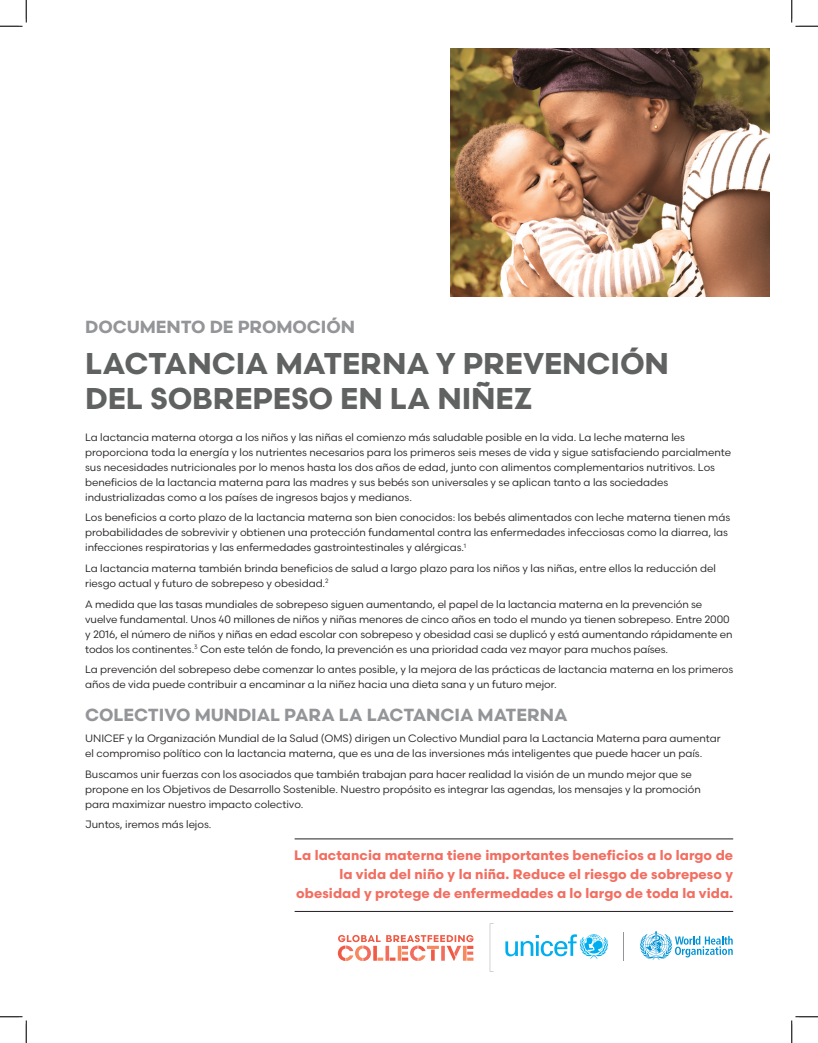
<style>
.page{position:relative;width:818px;height:1043px;background:#fff}
.page>*{position:absolute;margin:0;border:0;box-sizing:border-box;transform-origin:0 0}
.t1{font:700 30px/35px "Scandia";letter-spacing:-.005em;color:#606261}
.t2{font:700 17.5px "Scandia";letter-spacing:-.005em;color:#939598}
.t3{font:700 13.75px/18.8px "Scandia";letter-spacing:.005em;color:#f26e61;text-align:right}
.t4{font:10.62px/15px "Scandia";letter-spacing:-.005em;color:#231f20}
</style>
<div class="page">
<svg style="left:338px;top:935px;width:135px;height:26px"></svg>
<svg style="left:489px;top:923px;width:4px;height:48px"></svg>
<svg style="left:505px;top:934px;width:103px;height:24px"></svg>
<svg style="left:623px;top:932px;width:1px;height:28px"></svg>
<svg style="left:640px;top:931px;width:92px;height:28px"></svg>
<hr style="left:294px;top:911px;width:439px;height:1px;background:#231f20">
<hr style="left:294px;top:838px;width:439px;height:1px;background:#231f20">
<img style="left:450px;top:49px;width:319px;height:247px">
<svg style="left:0;top:0;width:27px;height:27px"></svg>
<svg style="left:0;top:1016px;width:27px;height:26px"></svg>
<svg style="left:791px;top:0;width:27px;height:27px"></svg>
<svg style="left:791px;top:1016px;width:27px;height:26px"></svg>
<h2 class="t2" style="left:85px;top:316px;width:271px">DOCUMENTO DE PROMOCIÓN</h2>
<h1 class="t1" style="left:85px;top:345px;width:585px">LACTANCIA MATERNA Y PREVENCIÓN<br>DEL SOBREPESO EN LA NIÑEZ</h1>
<p class="t4" style="left:85px;top:429px;width:647px">La lactancia materna otorga a los niños y las niñas el comienzo más saludable posible en la vida. La leche materna les proporciona toda la energía y los nutrientes necesarios para los primeros seis meses de vida y sigue satisfaciendo parcialmente sus necesidades nutricionales por lo menos hasta los dos años de edad, junto con alimentos complementarios nutritivos. Los beneficios de la lactancia materna para las madres y sus bebés son universales y se aplican tanto a las sociedades industrializadas como a los países de ingresos bajos y medianos.</p>
<p class="t4" style="left:85px;top:510px;width:646px">Los beneficios a corto plazo de la lactancia materna son bien conocidos: los bebés alimentados con leche materna tienen más probabilidades de sobrevivir y obtienen una protección fundamental contra las enfermedades infecciosas como la diarrea, las infecciones respiratorias y las enfermedades gastrointestinales y alérgicas.<sup>1</sup></p>
<p class="t4" style="left:85px;top:560px;width:632px">La lactancia materna también brinda beneficios de salud a largo plazo para los niños y las niñas, entre ellos la reducción del riesgo actual y futuro de sobrepeso y obesidad.<sup>2</sup></p>
<p class="t4" style="left:85px;top:596px;width:649px">A medida que las tasas mundiales de sobrepeso siguen aumentando, el papel de la lactancia materna en la prevención se vuelve fundamental. Unos 40 millones de niños y niñas menores de cinco años en todo el mundo ya tienen sobrepeso. Entre 2000 y 2016, el número de niños y niñas en edad escolar con sobrepeso y obesidad casi se duplicó y está aumentando rápidamente en todos los continentes.<sup>3</sup> Con este telón de fondo, la prevención es una prioridad cada vez mayor para muchos países.</p>
<p class="t4" style="left:85px;top:661px;width:649px">La prevención del sobrepeso debe comenzar lo antes posible, y la mejora de las prácticas de lactancia materna en los primeros años de vida puede contribuir a encaminar a la niñez hacia una dieta sana y un futuro mejor.</p>
<h2 class="t2" style="left:85px;top:704px;width:484px">COLECTIVO MUNDIAL PARA LA LACTANCIA MATERNA</h2>
<p class="t4" style="left:85px;top:730px;width:637px">UNICEF y la Organización Mundial de la Salud (OMS) dirigen un Colectivo Mundial para la Lactancia Materna para aumentar el compromiso político con la lactancia materna, que es una de las inversiones más inteligentes que puede hacer un país.</p>
<p class="t4" style="left:85px;top:766px;width:617px">Buscamos unir fuerzas con los asociados que también trabajan para hacer realidad la visión de un mundo mejor que se propone en los Objetivos de Desarrollo Sostenible. Nuestro propósito es integrar las agendas, los mensajes y la promoción para maximizar nuestro impacto colectivo.</p>
<p class="t4" style="left:85px;top:816px;width:128px">Juntos, iremos más lejos.</p>
<p class="t3" style="left:294px;top:845px;width:440px">La lactancia materna tiene importantes beneficios a lo largo de la vida del niño y la niña. Reduce el riesgo de sobrepeso y obesidad y protege de enfermedades a lo largo de toda la vida.</p>
</div>
